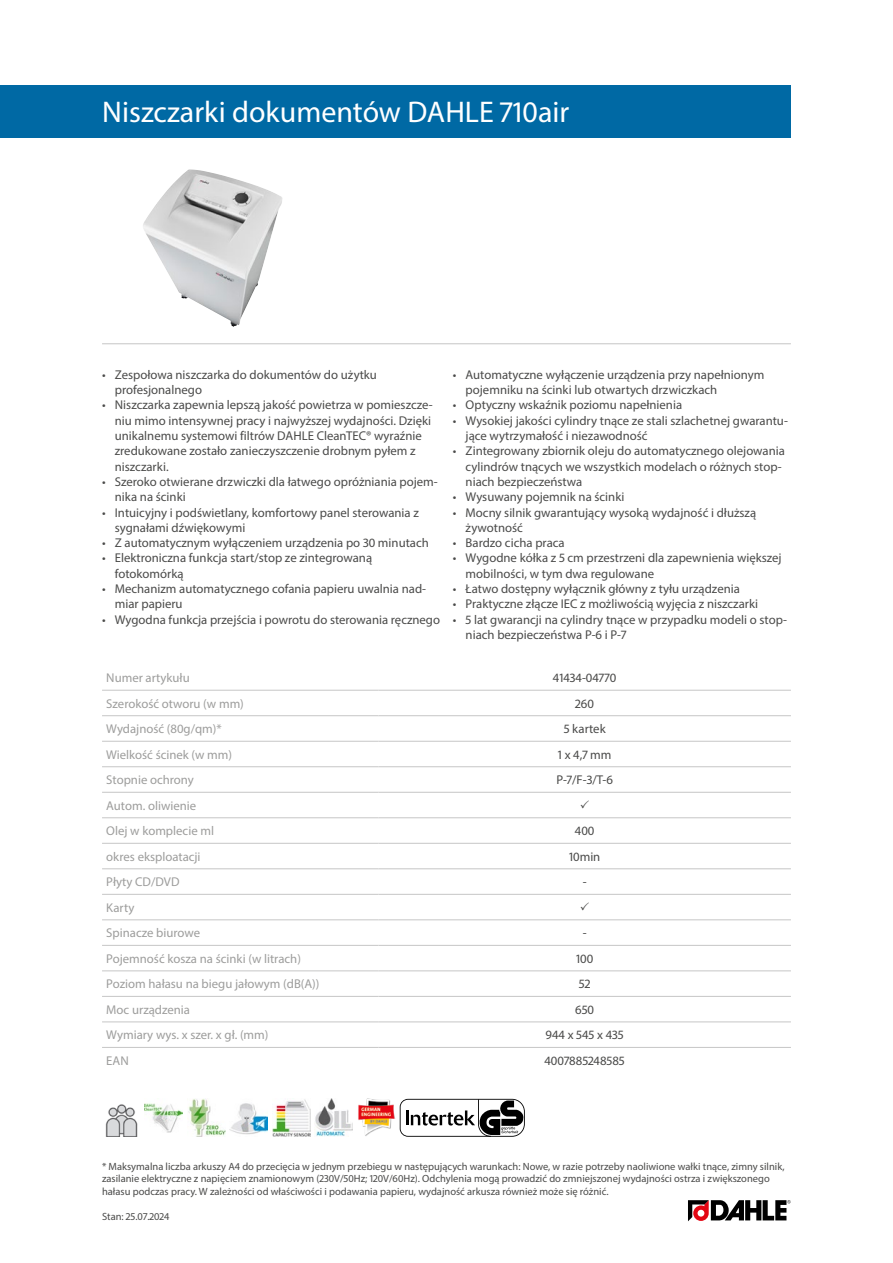
<style>
.page{position:relative;width:893px;height:1263px;background:#fff}
.page>*{position:absolute;margin:0;border:0;box-sizing:border-box;transform-origin:0 0}
.Produktname{font:30px "Myriad Pro";color:#fff}
.Produkttabelle_Zentr{font:12.75px/15.3px "Myriad Pro";color:#4a4a49}
.Produkttabelle_Links{font:12.75px "Myriad Pro";color:#9d9d9c}
.Fussnote{font:10.5px/12.6px "Myriad Pro";color:#4a4a49}
</style>
<div class="page">
<img style="left:143px;top:169px;width:140px;height:158px">
<hr style="left:102px;top:343px;width:689px;height:1px;background:#c6c6c6">
<img style="left:105px;top:1104px;width:33px;height:33px">
<img style="left:145px;top:1103px;width:38px;height:30px">
<img style="left:187px;top:1099px;width:38px;height:38px">
<img style="left:230px;top:1103px;width:38px;height:32px">
<img style="left:272px;top:1099px;width:38px;height:38px">
<img style="left:315px;top:1099px;width:38px;height:37px">
<img style="left:358px;top:1099px;width:37px;height:37px">
<svg style="left:400px;top:1099px;width:125px;height:38px"></svg>
<svg style="left:688px;top:1200px;width:103px;height:21px"></svg>
<div style="left:0;top:85px;width:791px;height:53px;background:#0069a4"></div>
<hr style="left:102px;top:690px;width:276px;height:1px;background:#c6c6c6">
<hr style="left:378px;top:690px;width:413px;height:1px;background:#c6c6c6">
<hr style="left:102px;top:715px;width:276px;height:1px;background:#c6c6c6">
<hr style="left:378px;top:715px;width:413px;height:1px;background:#c6c6c6">
<hr style="left:102px;top:741px;width:276px;height:1px;background:#c6c6c6">
<hr style="left:378px;top:741px;width:413px;height:1px;background:#c6c6c6">
<hr style="left:102px;top:766px;width:276px;height:1px;background:#c6c6c6">
<hr style="left:378px;top:766px;width:413px;height:1px;background:#c6c6c6">
<hr style="left:102px;top:792px;width:276px;height:1px;background:#c6c6c6">
<hr style="left:378px;top:792px;width:413px;height:1px;background:#c6c6c6">
<hr style="left:102px;top:817px;width:276px;height:1px;background:#c6c6c6">
<hr style="left:378px;top:817px;width:413px;height:1px;background:#c6c6c6">
<hr style="left:102px;top:843px;width:276px;height:1px;background:#c6c6c6">
<hr style="left:378px;top:843px;width:413px;height:1px;background:#c6c6c6">
<hr style="left:102px;top:868px;width:276px;height:1px;background:#c6c6c6">
<hr style="left:378px;top:868px;width:413px;height:1px;background:#c6c6c6">
<hr style="left:102px;top:894px;width:276px;height:1px;background:#c6c6c6">
<hr style="left:378px;top:894px;width:413px;height:1px;background:#c6c6c6">
<hr style="left:102px;top:919px;width:276px;height:1px;background:#c6c6c6">
<hr style="left:378px;top:919px;width:413px;height:1px;background:#c6c6c6">
<hr style="left:102px;top:945px;width:276px;height:1px;background:#c6c6c6">
<hr style="left:378px;top:945px;width:413px;height:1px;background:#c6c6c6">
<hr style="left:102px;top:970px;width:276px;height:1px;background:#c6c6c6">
<hr style="left:378px;top:970px;width:413px;height:1px;background:#c6c6c6">
<hr style="left:102px;top:996px;width:276px;height:1px;background:#c6c6c6">
<hr style="left:378px;top:996px;width:413px;height:1px;background:#c6c6c6">
<hr style="left:102px;top:1021px;width:276px;height:1px;background:#c6c6c6">
<hr style="left:378px;top:1021px;width:413px;height:1px;background:#c6c6c6">
<hr style="left:102px;top:1047px;width:276px;height:1px;background:#c6c6c6">
<hr style="left:378px;top:1047px;width:413px;height:1px;background:#c6c6c6">
<p class="Produktname" style="left:102px;top:94px;width:469px">Niszczarki dokumentów DAHLE 710air</p>
<p class="Produkttabelle_Zentr" style="left:115px;top:367px;width:264px;text-indent:-13px">• Zespołowa niszczarka do dokumentów do użytku profesjonalnego</p>
<p class="Produkttabelle_Zentr" style="left:115px;top:397px;width:319px;text-indent:-13px">• Niszczarka zapewnia lepszą jakość powietrza w pomieszcze&shy;niu mimo intensywnej pracy i najwyższej wydajności. Dzięki unikalnemu systemowi filtrów DAHLE CleanTEC® wyraźnie zredukowane zostało zanieczyszczenie drobnym pyłem z niszczarki.</p>
<p class="Produkttabelle_Zentr" style="left:115px;top:474px;width:325px;text-indent:-13px">• Szeroko otwierane drzwiczki dla łatwego opróżniania pojem&shy;nika na ścinki</p>
<p class="Produkttabelle_Zentr" style="left:115px;top:504px;width:306px;text-indent:-13px">• Intuicyjny i podświetlany, komfortowy panel sterowania z sygnałami dźwiękowymi</p>
<p class="Produkttabelle_Zentr" style="left:102px;top:535px;width:328px">• Z automatycznym wyłączeniem urządzenia po 30 minutach</p>
<p class="Produkttabelle_Zentr" style="left:115px;top:550px;width:259px;text-indent:-13px">• Elektroniczna funkcja start/stop ze zintegrowaną fotokomórką</p>
<p class="Produkttabelle_Zentr" style="left:115px;top:581px;width:313px;text-indent:-13px">• Mechanizm automatycznego cofania papieru uwalnia nad&shy;miar papieru</p>
<p class="Produkttabelle_Zentr" style="left:102px;top:611px;width:340px">• Wygodna funkcja przejścia i powrotu do sterowania ręcznego</p>
<p class="Produkttabelle_Zentr" style="left:466px;top:367px;width:300px;text-indent:-13px">• Automatyczne wyłączenie urządzenia przy napełnionym pojemniku na ścinki lub otwartych drzwiczkach</p>
<p class="Produkttabelle_Zentr" style="left:453px;top:397px;width:231px">• Optyczny wskaźnik poziomu napełnienia</p>
<p class="Produkttabelle_Zentr" style="left:466px;top:413px;width:324px;text-indent:-13px">• Wysokiej jakości cylindry tnące ze stali szlachetnej gwarantu&shy;jące wytrzymałość i niezawodność</p>
<p class="Produkttabelle_Zentr" style="left:466px;top:443px;width:321px;text-indent:-13px">• Zintegrowany zbiornik oleju do automatycznego olejowania cylindrów tnących we wszystkich modelach o różnych stop&shy;niach bezpieczeństwa</p>
<p class="Produkttabelle_Zentr" style="left:453px;top:489px;width:173px">• Wysuwany pojemnik na ścinki</p>
<p class="Produkttabelle_Zentr" style="left:466px;top:504px;width:292px;text-indent:-13px">• Mocny silnik gwarantujący wysoką wydajność i dłuższą żywotność</p>
<p class="Produkttabelle_Zentr" style="left:453px;top:535px;width:113px">• Bardzo cicha praca</p>
<p class="Produkttabelle_Zentr" style="left:466px;top:550px;width:318px;text-indent:-13px">• Wygodne kółka z 5 cm przestrzeni dla zapewnienia większej mobilności, w tym dwa regulowane</p>
<p class="Produkttabelle_Zentr" style="left:453px;top:581px;width:289px">• Łatwo dostępny wyłącznik główny z tyłu urządzenia</p>
<p class="Produkttabelle_Zentr" style="left:453px;top:596px;width:307px">• Praktyczne złącze IEC z możliwością wyjęcia z niszczarki</p>
<p class="Produkttabelle_Zentr" style="left:466px;top:611px;width:323px;text-indent:-13px">• 5 lat gwarancji na cylindry tnące w przypadku modeli o stop&shy;niach bezpieczeństwa P-6 i P-7</p>
<p class="Produkttabelle_Links" style="left:106px;top:670px;width:85px">Numer artykułu</p>
<p class="Produkttabelle_Zentr" style="left:553px;top:670px;width:65px">41434-04770</p>
<p class="Produkttabelle_Links" style="left:106px;top:696px;width:139px">Szerokość otworu (w mm)</p>
<p class="Produkttabelle_Zentr" style="left:575px;top:696px;width:20px">260</p>
<p class="Produkttabelle_Links" style="left:106px;top:721px;width:117px">Wydajność (80g/qm)*</p>
<p class="Produkttabelle_Zentr" style="left:564px;top:721px;width:43px">5 kartek</p>
<p class="Produkttabelle_Links" style="left:106px;top:747px;width:127px">Wielkość ścinek (w mm)</p>
<p class="Produkttabelle_Zentr" style="left:558px;top:747px;width:55px">1 x 4,7 mm</p>
<p class="Produkttabelle_Links" style="left:106px;top:772px;width:89px">Stopnie ochrony</p>
<p class="Produkttabelle_Zentr" style="left:556px;top:772px;width:58px">P-7/F-3/T-6</p>
<p class="Produkttabelle_Links" style="left:106px;top:798px;width:91px">Autom. oliwienie</p>
<p class="Produkttabelle_Links" style="left:106px;top:823px;width:109px">Olej w komplecie ml</p>
<p class="Produkttabelle_Zentr" style="left:575px;top:823px;width:21px">400</p>
<p class="Produkttabelle_Links" style="left:106px;top:849px;width:96px">okres eksploatacji</p>
<p class="Produkttabelle_Zentr" style="left:569px;top:849px;width:33px">10min</p>
<p class="Produkttabelle_Links" style="left:106px;top:874px;width:75px">Płyty CD/DVD</p>
<p class="Produkttabelle_Zentr" style="left:583px;top:874px;width:5px">-</p>
<p class="Produkttabelle_Links" style="left:106px;top:900px;width:30px">Karty</p>
<p class="Produkttabelle_Links" style="left:106px;top:925px;width:95px">Spinacze biurowe</p>
<p class="Produkttabelle_Zentr" style="left:583px;top:925px;width:5px">-</p>
<p class="Produkttabelle_Links" style="left:106px;top:951px;width:196px">Pojemność kosza na ścinki (w litrach)</p>
<p class="Produkttabelle_Zentr" style="left:576px;top:951px;width:19px">100</p>
<p class="Produkttabelle_Links" style="left:106px;top:976px;width:215px">Poziom hałasu na biegu jałowym (dB(A))</p>
<p class="Produkttabelle_Zentr" style="left:579px;top:976px;width:13px">52</p>
<p class="Produkttabelle_Links" style="left:106px;top:1002px;width:85px">Moc urządzenia</p>
<p class="Produkttabelle_Zentr" style="left:575px;top:1002px;width:20px">650</p>
<p class="Produkttabelle_Links" style="left:106px;top:1027px;width:164px">Wymiary wys. x szer. x gł. (mm)</p>
<p class="Produkttabelle_Zentr" style="left:546px;top:1027px;width:80px">944 x 545 x 435</p>
<p class="Produkttabelle_Links" style="left:106px;top:1053px;width:24px">EAN</p>
<p class="Produkttabelle_Zentr" style="left:545px;top:1053px;width:82px">4007885248585</p>
<p class="Fussnote" style="left:102px;top:1160px;width:684px">* Maksymalna liczba arkuszy A4 do przecięcia w jednym przebiegu w następujących warunkach: Nowe, w razie potrzeby naoliwione wałki tnące, zimny silnik, zasilanie elektryczne z napięciem znamionowym (230V/50Hz; 120V/60Hz). Odchylenia mogą prowadzić do zmniejszonej wydajności ostrza i zwiększonego hałasu podczas pracy. W zależności od właściwości i podawania papieru, wydajność arkusza również może się różnić.</p>
<p class="Fussnote" style="left:102px;top:1210px;width:69px">Stan: 25.07.2024</p>
</div>
